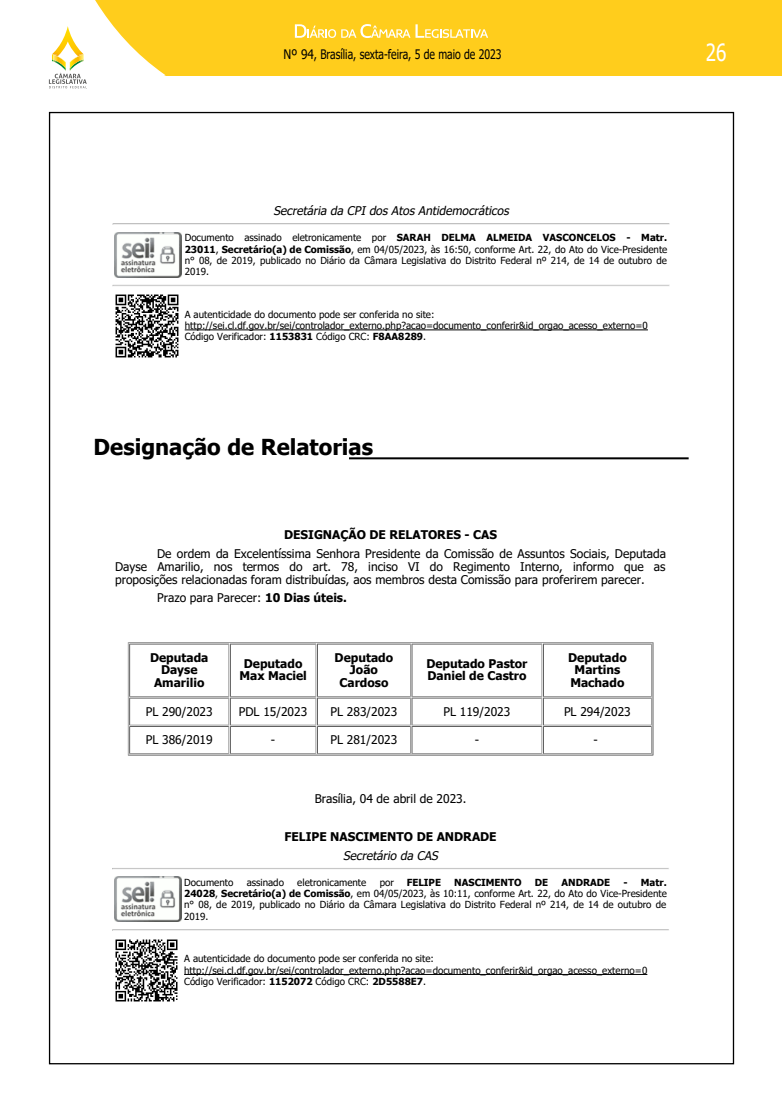
<style>
.page{position:relative;width:782px;height:1105px;background:#fff}
.page>*{position:absolute;margin:0;border:0;box-sizing:border-box;transform-origin:0 0}
.t1{font:23.6px "Tahoma";color:#fff;scale:.8 1}
.t2{font:700 22px "Tahoma";color:#000}
.t3{font:13.1px "Tahoma";color:#000;scale:.9 1}
.t4{font:12px/12.7px "Tahoma";color:#000;text-align:justify}
.t5{font:700 12px/12.7px "Tahoma";color:#000;text-align:center}
.t6{font:italic 12px "Tahoma";color:#000}
.t7{font:9.8px/11.3px "Tahoma";color:#000;text-align:justify}
.t8{font:700 9.8px "Tahoma";color:#000}
.s1{font-weight:700}
</style>
<div class="page">
<div style="left:0;top:0;width:781px;height:75px;background:#ffcd1c"></div>
<svg style="left:0;top:0;width:165px;height:89px"></svg>
<svg style="left:295px;top:24px;width:193px;height:14px"></svg>
<svg style="left:113px;top:223px;width:556px;height:2px"></svg>
<svg style="left:113px;top:285px;width:556px;height:1px"></svg>
<img style="left:115px;top:232px;width:67px;height:45px">
<img style="left:115px;top:294px;width:64px;height:64px">
<hr style="left:185px;top:329px;width:462px;height:1px;background:#000">
<svg style="left:128px;top:642px;width:525px;height:114px"></svg>
<svg style="left:112px;top:868px;width:557px;height:2px"></svg>
<svg style="left:112px;top:929px;width:557px;height:2px"></svg>
<img style="left:114px;top:877px;width:67px;height:45px">
<img style="left:115px;top:939px;width:63px;height:63px">
<hr style="left:184px;top:974px;width:463px;height:1px;background:#000">
<hr style="left:349px;top:457px;width:339px;height:2px;background:#000">
<h3 class="t3" style="left:283px;top:46px;width:244px">Nº 94, Brasília, sexta-feira, 5 de maio de 2023</h3>
<h1 class="t1" style="left:705px;top:36px;width:27px">26</h1>
<p class="t6" style="left:273px;top:203px;width:240px">Secretária da CPIdosAtosAntidemocráticos</p>
<p class="t7" style="left:185px;top:233px;width:484px">Documento assinado eletronicamente por <span class="s1">SARAH DELMA ALMEIDA VASCONCELOS - Matr.<br>23011</span>, <span class="s1">Secretário(a) de Comissão</span>, em 04/05/2023, às 16:50, conforme Art. 22, do Ato do Vice-Presidente n° 08, de 2019, publicado no Diário da Câmara Legislativa do Distrito Federal nº 214, de 14 de outubro de 2019.</p>
<p class="t7" style="left:185px;top:309px;width:464px;text-align:left">A autenticidade do documento pode ser conferida no site: http://sei.cl.df.gov.br/sei/controlador_externo.php?acao=documento_conferir&amp;id_orgao_acesso_externo=0<br>Código Verificador: <span class="s1">1153831</span> Código CRC: <span class="s1">F8AA8289</span>.</p>
<h2 class="t2" style="left:94px;top:431px;width:281px">Designação de Relatorias</h2>
<p class="t5" style="left:284px;top:529px;width:214px">DESIGNAÇÃO DE RELATORES - CAS</p>
<p class="t4" style="left:115px;top:548px;width:552px;text-indent:42px">De ordem da Excelentíssima Senhora Presidente da Comissão de Assuntos Sociais, Deputada Dayse Amarilio, nos termos do art. 78, inciso VI do Regimento Interno, informo que as proposições relacionadas foram distribuídas, aos membros desta Comissão para proferirem parecer.</p>
<p class="t4" style="left:157px;top:592px;width:191px">Prazo para Parecer: <span class="s1">10 Dias úteis.</span></p>
<p class="t5" style="left:150px;top:651px;width:60px">Deputada<br>Dayse<br>Amarilio</p>
<p class="t5" style="left:239px;top:657px;width:69px">Deputado<br>Max Maciel</p>
<p class="t5" style="left:334px;top:651px;width:60px">Deputado<br>João<br>Cardoso</p>
<p class="t5" style="left:426px;top:657px;width:102px;text-align:left">Deputado Pastor<br>Daniel de Castro</p>
<p class="t5" style="left:568px;top:651px;width:60px">Deputado<br>Martins<br>Machado</p>
<p class="t4" style="left:146px;top:706px;width:68px">PL 290/2023</p>
<p class="t4" style="left:239px;top:706px;width:70px">PDL 15/2023</p>
<p class="t4" style="left:330px;top:706px;width:68px">PL 283/2023</p>
<p class="t4" style="left:443px;top:706px;width:68px">PL 119/2023</p>
<p class="t4" style="left:563px;top:706px;width:68px">PL 294/2023</p>
<p class="t4" style="left:146px;top:734px;width:68px">PL 386/2019</p>
<p class="t4" style="left:271px;top:734px;width:6px">-</p>
<p class="t4" style="left:330px;top:734px;width:68px">PL 281/2023</p>
<p class="t4" style="left:474px;top:734px;width:6px">-</p>
<p class="t4" style="left:593px;top:734px;width:6px">-</p>
<p class="t4" style="left:314px;top:793px;width:153px">Brasília, 04 de abril de 2023.</p>
<p class="t5" style="left:284px;top:831px;width:214px">FELIPE NASCIMENTO DE ANDRADE</p>
<p class="t6" style="left:343px;top:847px;width:99px">Secretário da CAS</p>
<p class="t7" style="left:184px;top:877px;width:51px">Documento</p>
<p class="t7" style="left:246px;top:877px;width:39px">assinado</p>
<p class="t7" style="left:297px;top:877px;width:70px">eletronicamente</p>
<p class="t7" style="left:379px;top:877px;width:16px">por</p>
<p class="t8" style="left:406px;top:875px;width:36px">FELIPE</p>
<p class="t8" style="left:454px;top:875px;width:69px">NASCIMENTO</p>
<p class="t8" style="left:534px;top:875px;width:15px">DE</p>
<p class="t8" style="left:561px;top:875px;width:50px">ANDRADE</p>
<p class="t7" style="left:184px;top:877px;width:484px;text-indent:439px"><span class="s1">- Matr.<br>24028</span>, <span class="s1">Secretário(a) de Comissão</span>, em 04/05/2023, às 10:11, conforme Art. 22, do Ato do Vice-Presidente n° 08, de 2019, publicado no Diário da Câmara Legislativa do Distrito Federal nº 214, de 14 de outubro de 2019.</p>
<p class="t7" style="left:184px;top:954px;width:464px;text-align:left">A autenticidade do documento pode ser conferida no site: http://sei.cl.df.gov.br/sei/controlador_externo.php?acao=documento_conferir&amp;id_orgao_acesso_externo=0<br>Código Verificador: <span class="s1">1152072</span> Código CRC: <span class="s1">2D5588E7</span>.</p>
</div>
